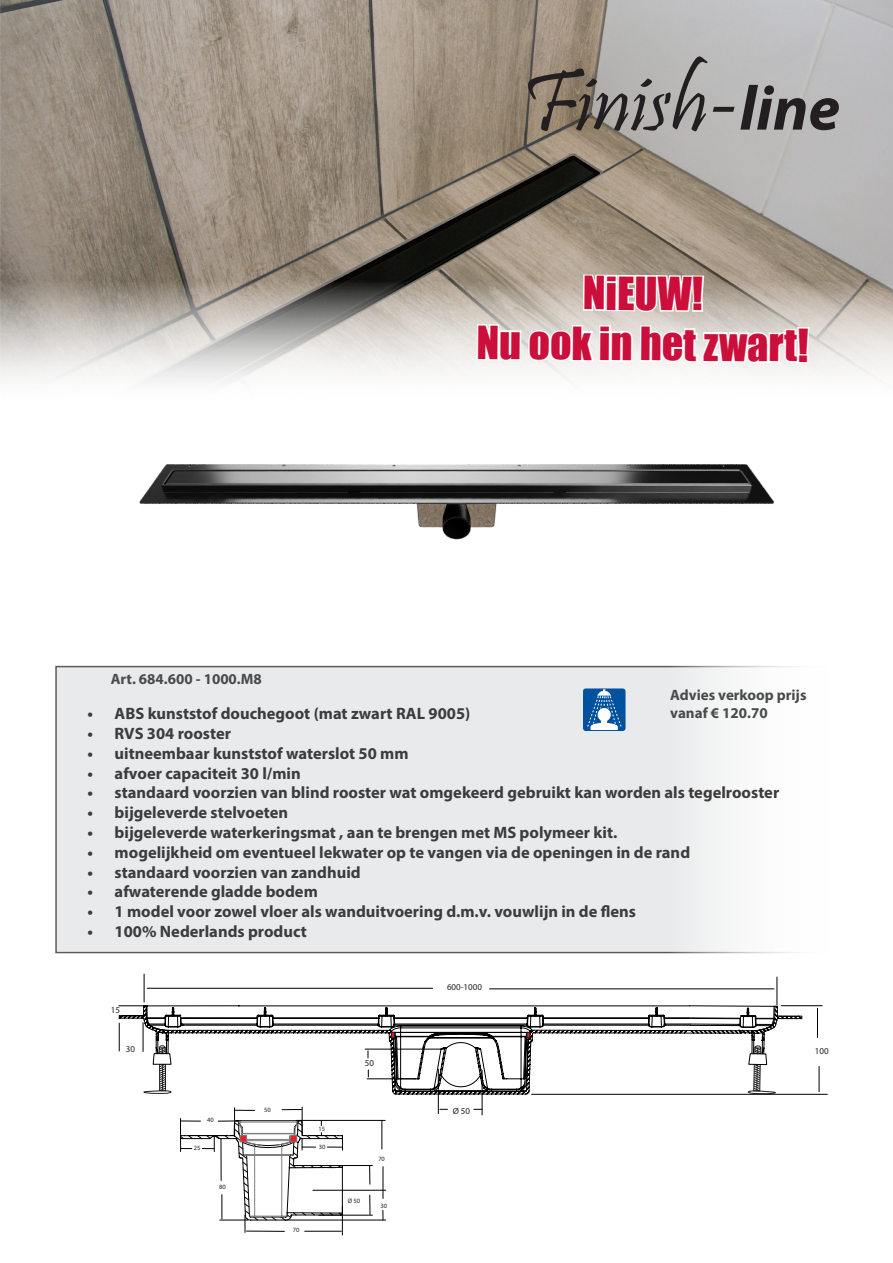
<style>
.page{position:relative;width:893px;height:1263px;background:#fff}
.page>*{position:absolute;margin:0;border:0;box-sizing:border-box;transform-origin:0 0}
.t1{font:90px "Pristina";color:#231f20}
.t2{font:42px "Impact";color:#cb0e3a}
.t3{font:700 16.5px "Myriad Pro";color:#3c3c3d}
.t4{font:700 15px "Myriad Pro";color:#494a4b}
.t5{font:9px "Myriad Pro";color:#231f20}
.t6{font:6.45px "Myriad Pro";color:#231f20}
.s1{font-family:"Minion Pro"}
.s2{font-family:"Myriad Pro";font-weight:700;font-style:italic;font-size:63px}
</style>
<div class="page">
<img style="left:55px;top:464px;width:420px;height:202px">
<img style="left:417px;top:504px;width:30px;height:23px">
<img style="left:466px;top:504px;width:9px;height:23px">
<img style="left:1px;top:0;width:892px;height:382px">
<div style="left:55px;top:666px;width:784px;height:287px;background:#e9eaeb;border:2px solid #5a5a5d"></div>
<svg style="left:119px;top:1005px;width:356px;height:89px"></svg>
<svg style="left:179px;top:1030px;width:95px;height:3px"></svg>
<hr style="left:147px;top:988px;width:286px;height:1px;background:#000">
<hr style="left:143px;top:1022px;width:1px;height:30px;background:#000">
<svg style="left:119px;top:1023px;width:1px;height:28px"></svg>
<hr style="left:438px;top:1069px;width:1px;height:45px;background:#000">
<hr style="left:482px;top:1070px;width:1px;height:45px;background:#000">
<hr style="left:781px;top:1005px;width:41px;height:1px;background:#000">
<hr style="left:532px;top:1094px;width:295px;height:1px;background:#000">
<svg style="left:817px;top:1008px;width:1px;height:29px"></svg>
<svg style="left:819px;top:1066px;width:1px;height:26px"></svg>
<hr style="left:365px;top:1049px;width:76px;height:1px;background:#000">
<hr style="left:367px;top:1078px;width:49px;height:1px;background:#000">
<svg style="left:118px;top:974px;width:29px;height:32px"></svg>
<svg style="left:391px;top:1032px;width:4px;height:6px"></svg>
<svg style="left:144px;top:1034px;width:27px;height:60px"></svg>
<hr style="left:296px;top:1120px;width:89px;height:1px;background:#000">
<hr style="left:313px;top:1190px;width:73px;height:1px;background:#000">
<svg style="left:382px;top:1120px;width:1px;height:29px"></svg>
<hr style="left:383px;top:1167px;width:1px;height:31px;background:#000">
<svg style="left:369px;top:1195px;width:1px;height:19px"></svg>
<svg style="left:369px;top:1166px;width:1px;height:18px"></svg>
<hr style="left:338px;top:1165px;width:34px;height:1px;background:#000">
<hr style="left:319px;top:1215px;width:53px;height:1px;background:#000">
<svg style="left:180px;top:1107px;width:163px;height:128px"></svg>
<hr style="left:287px;top:1220px;width:99px;height:1px;background:#000">
<svg style="left:475px;top:0;width:336px;height:1094px"></svg>
<div style="left:598px;top:708px;width:13px;height:13px;background:#fffefe;border-radius:50%"></div>
<p class="t1" style="left:522px;top:52px;width:320px">Finish<span class="s1">-</span><span class="s2">line</span></p>
<p class="t4" style="left:111px;top:670px;width:153px">Art. 684.600 - 1000.M8</p>
<p class="t2" style="left:583px;top:261px;width:122px">NiEUW!</p>
<p class="t2" style="left:476px;top:311px;width:334px">Nu ook in het zwart!</p>
<p class="t4" style="left:670px;top:685px;width:138px">Advies verkoop prijs</p>
<p class="t4" style="left:670px;top:703px;width:99px">vanaf € 120.70</p>
<p class="t3" style="left:88px;top:703px;width:384px">• ABS kunststof douchegoot (mat zwart RAL 9005)</p>
<p class="t3" style="left:88px;top:723px;width:145px">• RVS 304 rooster</p>
<p class="t3" style="left:88px;top:742px;width:323px">• uitneembaar kunststof waterslot 50 mm</p>
<p class="t3" style="left:88px;top:762px;width:215px">• afvoer capaciteit 30 l/min</p>
<p class="t3" style="left:88px;top:782px;width:693px">• standaard voorzien van blind rooster wat omgekeerd gebruikt kan worden als tegelrooster</p>
<p class="t3" style="left:88px;top:802px;width:202px">• bijgeleverde stelvoeten</p>
<p class="t3" style="left:88px;top:822px;width:531px">• bijgeleverde waterkeringsmat , aan te brengen met MS polymeer kit.</p>
<p class="t3" style="left:88px;top:841px;width:604px">• mogelijkheid om eventueel lekwater op te vangen via de openingen in de rand</p>
<p class="t3" style="left:88px;top:861px;width:275px">• standaard voorzien van zandhuid</p>
<p class="t3" style="left:88px;top:881px;width:232px">• afwaterende gladde bodem</p>
<p class="t3" style="left:88px;top:901px;width:550px">• 1 model voor zowel vloer als wanduitvoering d.m.v. vouwlijn in de flens</p>
<p class="t3" style="left:88px;top:921px;width:221px">• 100% Nederlands product</p>
<p class="t5" style="left:111px;top:1005px;width:11px">15</p>
<p class="t5" style="left:126px;top:1044px;width:11px">30</p>
<p class="t6" style="left:207px;top:1115px;width:8px">40</p>
<p class="t6" style="left:264px;top:1105px;width:8px">50</p>
<p class="t6" style="left:318px;top:1125px;width:8px">15</p>
<p class="t6" style="left:194px;top:1144px;width:8px">25</p>
<p class="t6" style="left:319px;top:1143px;width:8px">30</p>
<p class="t6" style="left:219px;top:1182px;width:8px">80</p>
<p class="t6" style="left:293px;top:1226px;width:8px">70</p>
<p class="t5" style="left:365px;top:1057px;width:11px">50</p>
<p class="t6" style="left:348px;top:1196px;width:14px">Ø 50</p>
<p class="t6" style="left:378px;top:1154px;width:8px">70</p>
<p class="t6" style="left:380px;top:1202px;width:8px">30</p>
<p class="t5" style="left:447px;top:981px;width:36px">600-1000</p>
<p class="t5" style="left:453px;top:1106px;width:19px">Ø 50</p>
<p class="t5" style="left:815px;top:1045px;width:15px">100</p>
</div>
